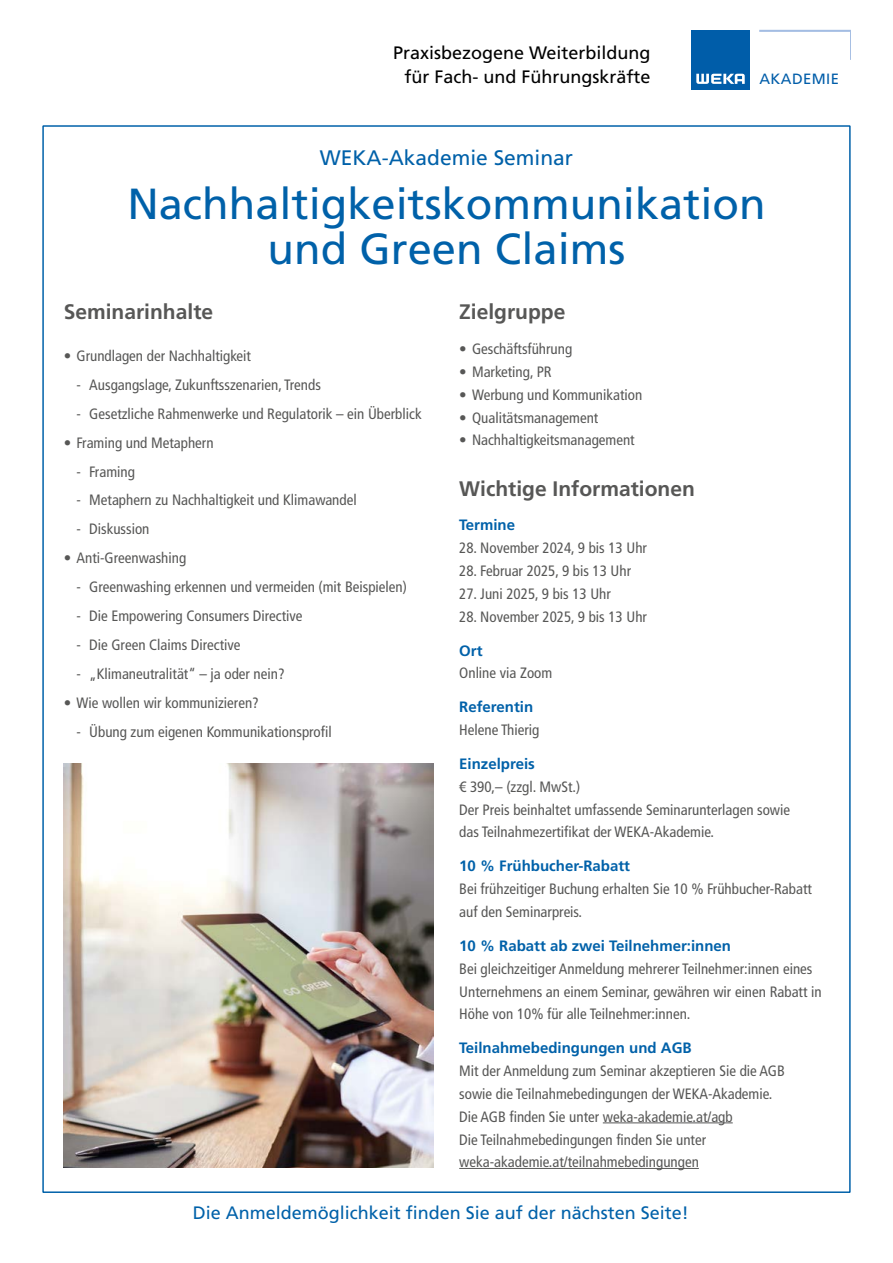
<style>
.page{position:relative;width:893px;height:1263px;background:#fff}
.page>*{position:absolute;margin:0;border:0;box-sizing:border-box;transform-origin:0 0}
.t1{font:43.5px/45px "Frutiger LT Std";color:#0061a9;text-align:center}
.t2{font:700 21px "Frutiger LT Com";color:#575756}
.t3{font:21px "Frutiger LT Std";color:#0061a9}
.t4{font:18px/24px "Frutiger LT Com";color:#000;text-align:right}
.t5{font:18px "Frutiger LT Com";color:#0061a9}
.t6{font:condensed 15px/22.8px "Frutiger LT Com";color:#575756}
.t7{font:700 15px "Frutiger LT Com";color:#0061a9}
.t8{font:14.85px "Frutiger LT Std";letter-spacing:.025em;color:#005da9}
</style>
<div class="page">
<div style="left:42px;top:125px;width:809px;height:1068px;background:#fff;border:2px solid #0061a9"></div>
<hr style="left:603px;top:1122px;width:130px;height:1px;background:#575756">
<hr style="left:459px;top:1168px;width:240px;height:1px;background:#575756">
<div style="left:691px;top:30px;width:59px;height:59px;background:#005da9"></div>
<svg style="left:696px;top:74px;width:49px;height:10px"></svg>
<hr style="left:850px;top:30px;width:1px;height:30px;background:#a4bde3">
<hr style="left:760px;top:30px;width:90px;height:2px;background:#a4bde3">
<img style="left:64px;top:763px;width:370px;height:404px">
<p class="t4" style="left:393px;top:41px;width:259px">Praxisbezogene Weiterbildung für Fach- und Führungskräfte</p>
<p class="t8" style="left:759px;top:70px;width:81px">AKADEMIE</p>
<h2 class="t3" style="left:320px;top:146px;width:255px">WEKA-Akademie Seminar</h2>
<h1 class="t1" style="left:127px;top:182px;width:640px">Nachhaltigkeitskommunikation und Green Claims</h1>
<h2 class="t2" style="left:64px;top:299px;width:151px">Seminarinhalte</h2>
<p class="t6" style="left:64px;top:344px;width:189px">• Grundlagen der Nachhaltigkeit</p>
<p class="t6" style="left:77px;top:373px;width:246px">- Ausgangslage, Zukunftsszenarien, Trends</p>
<p class="t6" style="left:77px;top:402px;width:347px">- Gesetzliche Rahmenwerke und Regulatorik – ein Überblick</p>
<p class="t6" style="left:64px;top:431px;width:151px">• Framing und Metaphern</p>
<p class="t6" style="left:77px;top:460px;width:60px">- Framing</p>
<p class="t6" style="left:77px;top:489px;width:282px">- Metaphern zu Nachhaltigkeit und Klimawandel</p>
<p class="t6" style="left:77px;top:518px;width:75px">- Diskussion</p>
<p class="t6" style="left:64px;top:547px;width:124px">• Anti-Greenwashing</p>
<p class="t6" style="left:76px;top:576px;width:332px">- Greenwashing erkennen und vermeiden (mit Beispielen)</p>
<p class="t6" style="left:76px;top:605px;width:227px">- Die Empowering Consumers Directive</p>
<p class="t6" style="left:76px;top:634px;width:166px">- Die Green Claims Directive</p>
<p class="t6" style="left:76px;top:663px;width:210px">- „Klimaneutralität“ – ja oder nein?</p>
<p class="t6" style="left:64px;top:692px;width:197px">• Wie wollen wir kommunizieren?</p>
<p class="t6" style="left:76px;top:721px;width:257px">- Übung zum eigenen Kommunikationsprofil</p>
<h2 class="t2" style="left:459px;top:299px;width:108px">Zielgruppe</h2>
<p class="t6" style="left:459px;top:338px;width:115px">• Geschäftsführung</p>
<p class="t6" style="left:459px;top:361px;width:94px">• Marketing, PR</p>
<p class="t6" style="left:459px;top:383px;width:185px">• Werbung und Kommunikation</p>
<p class="t6" style="left:459px;top:406px;width:141px">• Qualitätsmanagement</p>
<p class="t6" style="left:459px;top:429px;width:177px">• Nachhaltigkeitsmanagement</p>
<h2 class="t2" style="left:459px;top:477px;width:237px">Wichtige Informationen</h2>
<p class="t7" style="left:459px;top:516px;width:57px">Termine</p>
<p class="t6" style="left:459px;top:537px;width:189px">28. November 2024, 9 bis 13 Uhr</p>
<p class="t6" style="left:459px;top:559px;width:173px">28. Februar 2025, 9 bis 13 Uhr</p>
<p class="t6" style="left:459px;top:582px;width:153px">27. Juni 2025, 9 bis 13 Uhr</p>
<p class="t6" style="left:459px;top:605px;width:189px">28. November 2025, 9 bis 13 Uhr</p>
<p class="t7" style="left:459px;top:641px;width:25px">Ort</p>
<p class="t6" style="left:459px;top:662px;width:95px">Online via Zoom</p>
<p class="t7" style="left:459px;top:698px;width:75px">Referentin</p>
<p class="t6" style="left:459px;top:719px;width:82px">Helene Thierig</p>
<p class="t7" style="left:459px;top:755px;width:77px">Einzelpreis</p>
<p class="t6" style="left:459px;top:775px;width:332px">€ 390,– (zzgl. MwSt.)<br>Der Preis beinhaltet umfassende Seminarunterlagen sowie das Teilnahmezertifikat der WEKA-Akademie.</p>
<p class="t7" style="left:459px;top:857px;width:172px">10 % Frühbucher-Rabatt</p>
<p class="t6" style="left:459px;top:878px;width:354px">Bei frühzeitiger Buchung erhalten Sie 10 % Frühbucher-Rabatt auf den Seminarpreis.</p>
<p class="t7" style="left:459px;top:937px;width:273px">10 % Rabatt ab zwei Teilnehmer:innen</p>
<p class="t6" style="left:459px;top:957px;width:364px">Bei gleichzeitiger Anmeldung mehrerer Teilnehmer:innen eines<br>Unternehmens an einem Seminar, gewähren wir einen Rabatt in<br>Höhe von 10% für alle Teilnehmer:innen.</p>
<p class="t7" style="left:459px;top:1039px;width:234px">Teilnahmebedingungen und AGB</p>
<p class="t6" style="left:459px;top:1060px;width:327px">Mit der Anmeldung zum Seminar akzeptieren Sie die AGB sowie die Teilnahmebedingungen der WEKA-Akademie.<br>Die AGB finden Sie unter weka-akademie.at/agb<br>Die Teilnahmebedingungen finden Sie unter weka-akademie.at/teilnahmebedingungen</p>
<p class="t5" style="left:193px;top:1202px;width:498px">Die Anmeldemöglichkeit finden Sie auf der nächsten Seite!</p>
</div>
